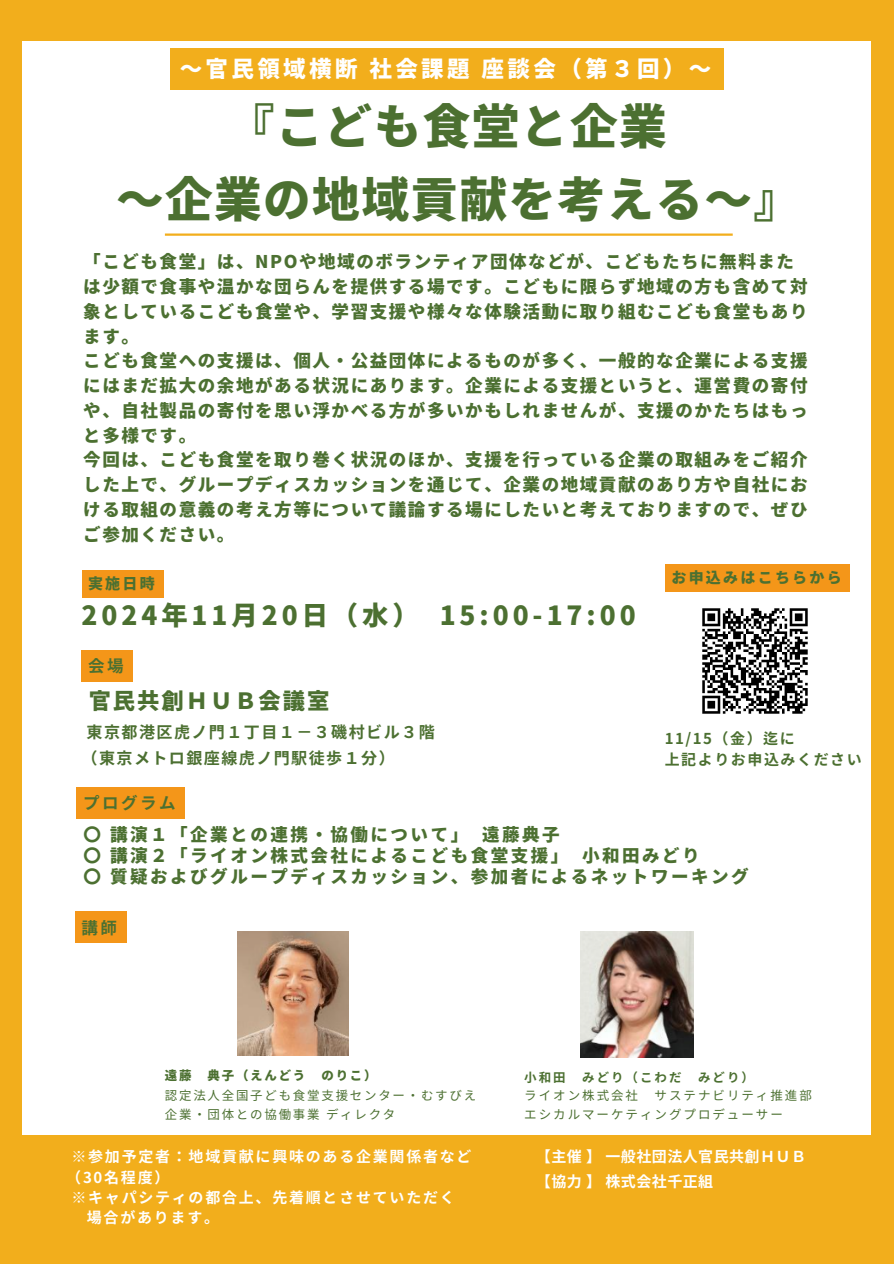
<style>
.page{position:relative;width:894px;height:1264px;background:#fff}
.page>*{position:absolute;margin:0;border:0;box-sizing:border-box;transform-origin:0 0}
.t1{font:900 47.7px/73.2px "Noto Sans JP";letter-spacing:.03em;color:#4c7031;text-align:center}
.t2{font:900 26.25px "Noto Sans JP";letter-spacing:.15em;color:#4c7031}
.t3{font:900 22.5px "Noto Sans JP";letter-spacing:.15em;color:#fff}
.t4{font:900 22.2px "Noto Sans JP";letter-spacing:.09em;color:#4c7031}
.t5{font:900 17.55px/24.8px "Noto Sans JP";letter-spacing:.09em;color:#4c7031}
.t6{font:900 17.55px/21.3px "Noto Sans JP";letter-spacing:.14em;color:#4c7031}
.t7{font:700 16.5px "Noto Sans JP";letter-spacing:.15em;color:#4c7031}
.t8{font:700 16.05px/25.8px "Noto Sans JP";letter-spacing:.09em;color:#4c7031}
.t9{font:700 15px/20.2px "Noto Sans JP";letter-spacing:.115em;color:#fff}
.t10{font:700 15px/24.8px "Noto Sans JP";letter-spacing:.03em;color:#fff}
.t11{font:700 15px "Noto Sans JP";letter-spacing:.105em;color:#4c7031}
.t12{font:900 15px "Noto Sans JP";letter-spacing:.15em;color:#4c7031}
.t13{font:12.45px "Noto Sans JP";letter-spacing:.14em;color:#4c7031}
.t14{font:12.45px/18.8px "Noto Sans JP";letter-spacing:.16em;color:#4c7031}
.t15{font:700 12.45px "Noto Sans JP";letter-spacing:.16em;color:#4c7031}
.t16{font:900 12.45px "Noto Sans JP";letter-spacing:.14em;color:#4c7031}
</style>
<div class="page">
<div style="left:0;top:0;width:893px;height:1263px;background:#f2ae1c"></div>
<div style="left:23px;top:41px;width:847px;height:1093px;background:#fff"></div>
<hr style="left:165px;top:233px;width:567px;height:3px;background:#f2ae1c">
<img style="left:237px;top:931px;width:111px;height:124px">
<img style="left:580px;top:931px;width:113px;height:126px">
<img style="left:702px;top:608px;width:106px;height:106px">
<div style="left:171px;top:48px;width:552px;height:42px;background:#f2ae1c"></div>
<div style="left:82px;top:570px;width:81px;height:27px;background:#f49619"></div>
<div style="left:81px;top:650px;width:52px;height:31px;background:#f49619"></div>
<div style="left:665px;top:564px;width:184px;height:27px;background:#f49619"></div>
<div style="left:75px;top:911px;width:51px;height:32px;background:#f49619"></div>
<div style="left:77px;top:786px;width:108px;height:32px;background:#f49619"></div>
<p class="t3" style="left:180px;top:51px;width:531px">～官民領域横断社会課題座談会（第３回）～</p>
<p class="t1" style="left:116px;top:87px;width:686px">『こども食堂と企業<br>～企業の地域貢献を考える～』</p>
<h4 class="t5" style="left:83px;top:248px;width:725px">「こども食堂」は、NPOや地域のボランティア団体などが、こどもたちに無料または少額で食事や温かな団らんを提供する場です。こどもに限らず地域の方も含めて対象としているこども食堂や、学習支援や様々な体験活動に取り組むこども食堂もあります。<br>こども食堂への支援は、個人・公益団体によるものが多く、一般的な企業による支援にはまだ拡大の余地がある状況にあります。企業による支援というと、運営費の寄付や、自社製品の寄付を思い浮かべる方が多いかもしれませんが、支援のかたちはもっと多様です。<br>今回は、こども食堂を取り巻く状況のほか、支援を行っている企業の取組みをご紹介した上で、グループディスカッションを通じて、企業の地域貢献のあり方や自社における取組の意義の考え方等について議論する場にしたいと考えておりますので、ぜひご参加ください。</h4>
<p class="t12" style="left:88px;top:571px;width:68px">実施日時</p>
<p class="t2" style="left:82px;top:594px;width:555px">2024年11月 20日（水） 15:00-17:00</p>
<h5 class="t7" style="left:88px;top:653px;width:37px">会場</h5>
<h5 class="t4" style="left:89px;top:683px;width:242px">官民共創ＨＵＢ会議室</h5>
<h5 class="t8" style="left:82px;top:718px;width:354px;text-indent:5px">東京都港区虎ノ門１丁目１−３磯村ビル３階（東京メトロ銀座線虎ノ門駅徒歩１分）</h5>
<p class="t12" style="left:671px;top:565px;width:172px">お申込みはこちらから</p>
<h5 class="t11" style="left:664px;top:726px;width:132px">11/15（金）迄に</h5>
<h5 class="t11" style="left:664px;top:748px;width:198px">上記よりお申込みください</h5>
<p class="t7" style="left:83px;top:790px;width:94px">プログラム</p>
<p class="t6" style="left:84px;top:822px;width:617px">〇講演１「企業との連携・協働について」 遠藤典子<br>〇講演２「ライオン株式会社によるこども食堂支援」 小和田みどり</p>
<p class="t6" style="left:84px;top:865px;width:666px">〇質疑およびグループディスカッション、参加者によるネットワーキング</p>
<p class="t7" style="left:82px;top:915px;width:37px">講師</p>
<p class="t16" style="left:165px;top:1065px;width:28px">遠藤</p>
<p class="t16" style="left:207px;top:1065px;width:99px">典子（えんどう</p>
<p class="t16" style="left:321px;top:1065px;width:57px">のりこ）</p>
<p class="t13" style="left:165px;top:1085px;width:313px">認定法人全国子ども食堂支援センター・むすびえ</p>
<p class="t13" style="left:165px;top:1104px;width:232px">企業・団体との協働事業ディレクタ</p>
<p class="t9" style="left:66px;top:1145px;width:407px;text-indent:5px">※参加予定者：地域貢献に興味のある企業関係者など（30名程度）</p>
<p class="t9" style="left:71px;top:1186px;width:385px">※キャパシティの都合上、先着順とさせていただく</p>
<p class="t9" style="left:87px;top:1206px;width:134px">場合があります。</p>
<p class="t15" style="left:524px;top:1067px;width:41px">小和田</p>
<p class="t15" style="left:582px;top:1067px;width:101px">みどり（こわだ</p>
<p class="t15" style="left:697px;top:1067px;width:57px">みどり）</p>
<h6 class="t14" style="left:524px;top:1085px;width:115px">ライオン株式会社</h6>
<h6 class="t14" style="left:524px;top:1085px;width:289px;text-indent:130px">サステナビリティ推進部エシカルマーケティングプロデューサー</h6>
<h2 class="t10" style="left:536px;top:1143px;width:271px">【主催】一般社団法人官民共創ＨＵＢ【協力】株式会社千正組</h2>
</div>
